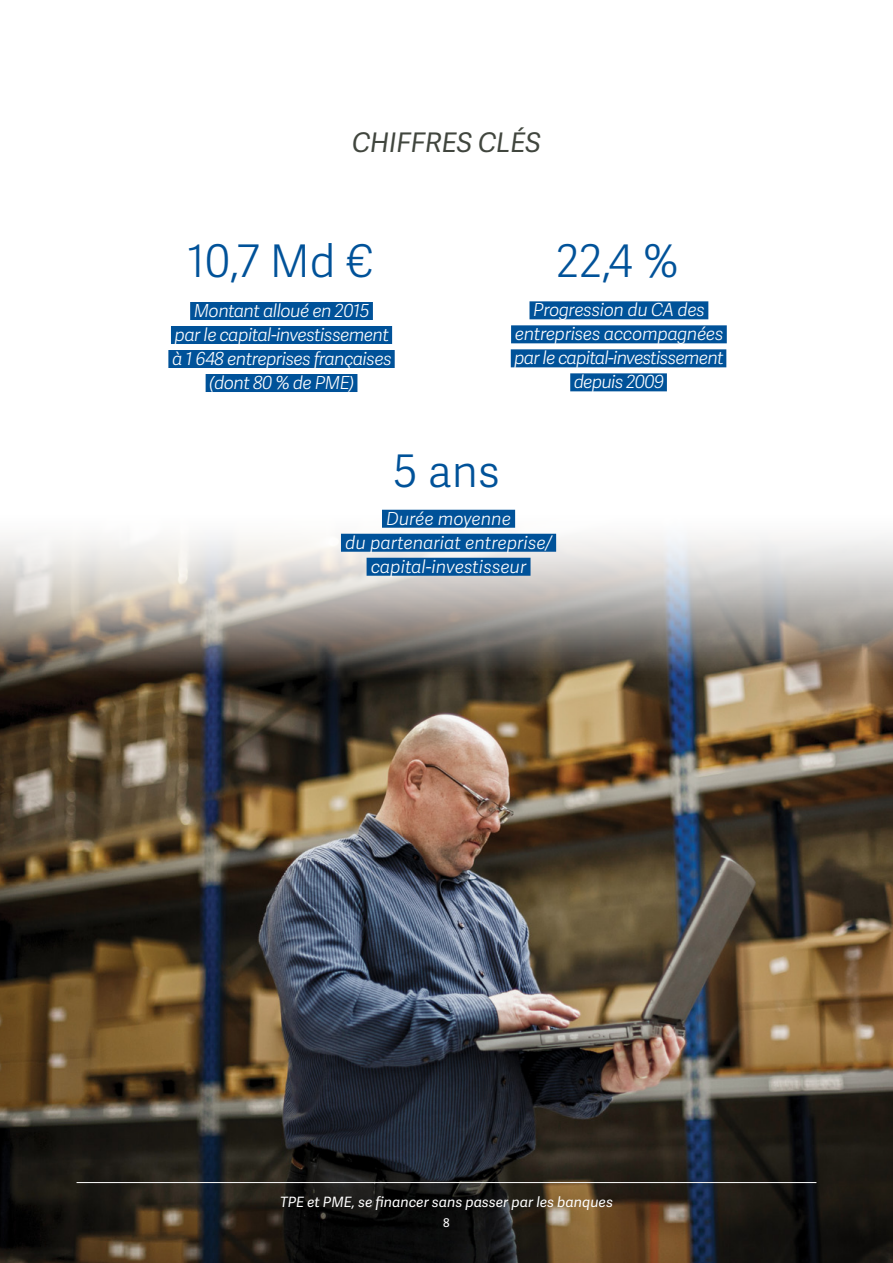
<style>
.page{position:relative;width:893px;height:1263px;background:#fff}
.page>*{position:absolute;margin:0;border:0;box-sizing:border-box;transform-origin:0 0}
.t1{font:45px "Adelle Sans SAGE Lt";color:#005299}
.t2{font:italic 27px "Adelle Sans SAGE";color:#41463e}
.t3{font:italic 18px/24px "Adelle Sans SAGE Lt";letter-spacing:-.03em;color:#fff;text-align:center}
.t4{font:italic 18px/24px "Adelle Sans SAGE Lt";color:#fff;text-align:center}
.t5{font:italic 14.25px "Adelle Sans SAGE";color:#fff}
.t6{font:12px "Adelle Sans SAGE";color:#fff}
</style>
<div class="page">
<img style="left:0;top:509px;width:893px;height:754px">
<div style="left:190px;top:302px;width:183px;height:18px;background:#005299"></div>
<div style="left:171px;top:326px;width:221px;height:18px;background:#005299"></div>
<div style="left:168px;top:350px;width:227px;height:18px;background:#005299"></div>
<div style="left:206px;top:374px;width:151px;height:18px;background:#005299"></div>
<div style="left:382px;top:510px;width:133px;height:18px;background:#005299"></div>
<div style="left:341px;top:534px;width:215px;height:18px;background:#005299"></div>
<div style="left:367px;top:558px;width:163px;height:18px;background:#005299"></div>
<div style="left:529px;top:301px;width:179px;height:18px;background:#005299"></div>
<div style="left:511px;top:325px;width:216px;height:18px;background:#005299"></div>
<div style="left:511px;top:349px;width:215px;height:18px;background:#005299"></div>
<div style="left:570px;top:373px;width:97px;height:18px;background:#005299"></div>
<hr style="left:77px;top:1182px;width:739px;height:1px;background:#fff">
<h2 class="t2" style="left:352px;top:123px;width:51px">CHIFFR</h2>
<h2 class="t2" style="left:442px;top:123px;width:100px">ES CL éS</h2>
<h1 class="t1" style="left:187px;top:229px;width:187px">10,7 Md €</h1>
<p class="t3" style="left:172px;top:298px;width:221px">Montant alloué en 2015<br>par le capital-investissement à 1 648 entreprises françaises (dont 80 % de PME)</p>
<h1 class="t1" style="left:556px;top:229px;width:124px">22,4 %</h1>
<p class="t3" style="left:514px;top:297px;width:211px">Progression du CA des entreprises accompagnées par le capital-investissement depuis 2009</p>
<h1 class="t1" style="left:393px;top:439px;width:108px">5 ans</h1>
<p class="t4" style="left:345px;top:506px;width:208px">Durée moyenne<br>du partenariat entreprise/ capital-investisseur</p>
<p class="t5" style="left:280px;top:1191px;width:334px">TPE et PME, se financer sans passer par les banques</p>
<p class="t6" style="left:443px;top:1214px;width:8px">8</p>
</div>
